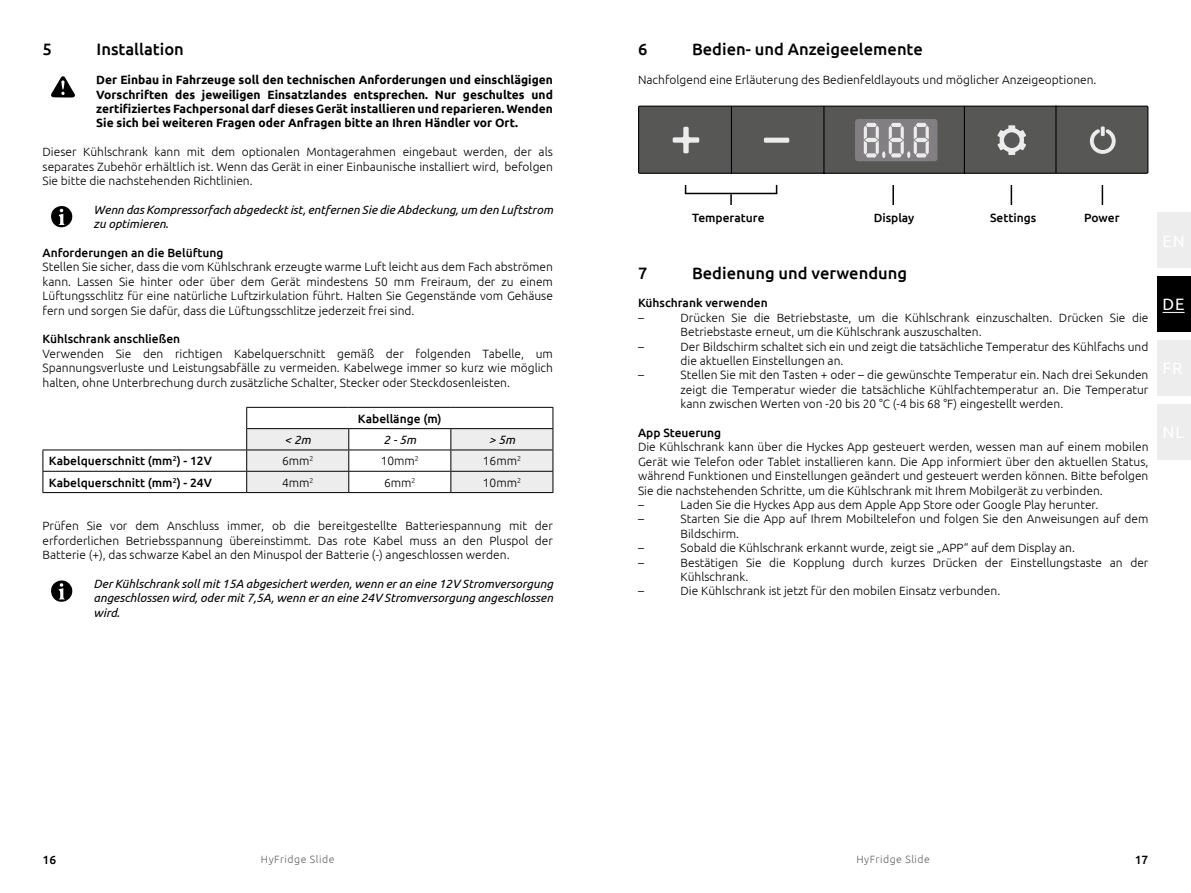
<style>
.page{position:relative;width:1191px;height:893px;background:#fff}
.page>*{position:absolute;margin:0;border:0;box-sizing:border-box;transform-origin:0 0}
.Main_text_title{font:500 16.5px "Ubuntu";color:#000}
.t1{font:16.5px "Ubuntu";color:#fff}
.Main_text_normal{font:300 12px/14.4px "Ubuntu";color:#000;text-align:justify}
.Main_text_normal-2{font:700 12px/14.4px "Ubuntu";color:#000;text-align:justify}
.Main_text_normal-3{font:italic 12px/14.4px "Ubuntu";color:#000}
.Main_text_subtitle{font:500 12px "Ubuntu";color:#000}
.t2{font:300 10.5px "Ubuntu";letter-spacing:.05em;color:#646363}
</style>
<div class="page">
<div style="left:1157px;top:276px;width:34px;height:56px;background:#000"></div>
<svg style="left:1162px;top:312px;width:22px;height:1px"></svg>
<div style="left:1157px;top:213px;width:34px;height:55px;background:#ededed"></div>
<div style="left:1157px;top:340px;width:34px;height:55px;background:#ededed"></div>
<div style="left:1157px;top:404px;width:34px;height:55px;background:#ededed"></div>
<svg style="left:638px;top:106px;width:510px;height:68px;background:#5f5f5e"></svg>
<hr style="left:892px;top:185px;width:2px;height:20px;background:#000">
<hr style="left:1010px;top:185px;width:2px;height:20px;background:#000">
<hr style="left:1101px;top:185px;width:2px;height:20px;background:#000">
<hr style="left:685px;top:193px;width:92px;height:1px;background:#000">
<svg style="left:730px;top:194px;width:2px;height:11px"></svg>
<hr style="left:246px;top:407px;width:103px;height:1px;background:#000">
<hr style="left:349px;top:407px;width:102px;height:1px;background:#000">
<hr style="left:451px;top:407px;width:102px;height:1px;background:#000">
<svg style="left:246px;top:408px;width:307px;height:85px"></svg>
<hr style="left:43px;top:450px;width:204px;height:1px;background:#000">
<hr style="left:43px;top:471px;width:204px;height:1px;background:#000">
<svg style="left:43px;top:450px;width:1px;height:42px"></svg>
<hr style="left:43px;top:492px;width:204px;height:1px;background:#000">
<svg style="left:51px;top:206px;width:22px;height:22px"></svg>
<svg style="left:51px;top:580px;width:22px;height:22px"></svg>
<svg style="left:51px;top:76px;width:24px;height:22px"></svg>
<p class="Main_text_title" style="left:43px;top:39px;width:11px">5</p>
<p class="Main_text_title" style="left:97px;top:39px;width:89px">Installation</p>
<p class="Main_text_normal-2" style="left:96px;top:72px;width:458px">Der Einbau in Fahrzeuge soll den technischen Anforderungen und einschlägigen Vorschriften des jeweiligen Einsatzlandes entsprechen. Nur geschultes und zertifiziertes Fachpersonal darf dieses Gerät installieren und reparieren. Wenden Sie sich bei weiteren Fragen oder Anfragen bitte an Ihren Händler vor Ort.</p>
<p class="Main_text_normal" style="left:43px;top:144px;width:512px">Dieser Kühlschrank kann mit dem optionalen Montagerahmen eingebaut werden, der als separates Zubehör erhältlich ist. Wenn das Gerät in einer Einbaunische installiert wird, befolgen Sie bitte die nachstehenden Richtlinien.</p>
<p class="Main_text_normal-3" style="left:94px;top:202px;width:461px">Wenn das Kompressorfach abgedeckt ist, entfernen Sie die Abdeckung, um den Luftstrom zu optimieren.</p>
<p class="Main_text_subtitle" style="left:43px;top:245px;width:182px">Anforderungen an die Belüftung</p>
<p class="Main_text_normal" style="left:43px;top:260px;width:512px">Stellen Sie sicher, dass die vom Kühlschrank erzeugte warme Luft leicht aus dem Fach abströmen kann. Lassen Sie hinter oder über dem Gerät mindestens 50 mm Freiraum, der zu einem Lüftungsschlitz für eine natürliche Luftzirkulation führt. Halten Sie Gegenstände vom Gehäuse fern und sorgen Sie dafür, dass die Lüftungsschlitze jederzeit frei sind.</p>
<p class="Main_text_subtitle" style="left:43px;top:331px;width:139px">Kühlschrank anschließen</p>
<p class="Main_text_normal" style="left:43px;top:346px;width:512px">Verwenden Sie den richtigen Kabelquerschnitt gemäß der folgenden Tabelle, um Spannungsverluste und Leistungsabfälle zu vermeiden. Kabelwege immer so kurz wie möglich halten, ohne Unterbrechung durch zusätzliche Schalter, Stecker oder Steckdosenleisten.</p>
<p class="Main_text_subtitle" style="left:358px;top:411px;width:85px">Kabellänge (m)</p>
<p class="Main_text_normal-3" style="left:285px;top:432px;width:28px">&lt; 2m</p>
<p class="Main_text_normal-3" style="left:383px;top:432px;width:34px">2 - 5m</p>
<p class="Main_text_normal-3" style="left:489px;top:432px;width:28px">&gt; 5m</p>
<p class="Main_text_subtitle" style="left:49px;top:453px;width:164px">Kabelquerschnitt (mm<sup>2</sup>) - 12V</p>
<p class="Main_text_normal" style="left:282px;top:453px;width:33px">6mm<sup>2</sup></p>
<p class="Main_text_normal" style="left:381px;top:453px;width:40px">10mm<sup>2</sup></p>
<p class="Main_text_normal" style="left:483px;top:453px;width:40px">16mm<sup>2</sup></p>
<p class="Main_text_subtitle" style="left:49px;top:475px;width:164px">Kabelquerschnitt (mm<sup>2</sup>) - 24V</p>
<p class="Main_text_normal" style="left:282px;top:475px;width:33px">4mm<sup>2</sup></p>
<p class="Main_text_normal" style="left:384px;top:475px;width:33px">6mm<sup>2</sup></p>
<p class="Main_text_normal" style="left:483px;top:475px;width:40px">10mm<sup>2</sup></p>
<p class="Main_text_normal" style="left:43px;top:518px;width:512px">Prüfen Sie vor dem Anschluss immer, ob die bereitgestellte Batteriespannung mit der erforderlichen Betriebsspannung übereinstimmt. Das rote Kabel muss an den Pluspol der Batterie (+), das schwarze Kabel an den Minuspol der Batterie (-) angeschlossen werden.</p>
<p class="Main_text_normal-3" style="left:94px;top:576px;width:461px;text-align:justify">Der Kühlschrank soll mit 15A abgesichert werden, wenn er an eine 12V Stromversorgung angeschlossen wird, oder mit 7,5A, wenn er an eine 24V Stromversorgung angeschlossen wird.</p>
<p class="Main_text_title" style="left:638px;top:39px;width:11px">6</p>
<p class="Main_text_title" style="left:692px;top:39px;width:232px">Bedien- und Anzeigeelemente</p>
<p class="Main_text_normal" style="left:638px;top:72px;width:460px">Nachfolgend eine Erläuterung des Bedienfeldlayouts und möglicher Anzeigeoptionen.</p>
<p class="Main_text_subtitle" style="left:692px;top:210px;width:74px">Temperature</p>
<p class="Main_text_subtitle" style="left:873px;top:210px;width:42px">Display</p>
<p class="Main_text_subtitle" style="left:990px;top:210px;width:48px">Settings</p>
<p class="Main_text_subtitle" style="left:1084px;top:210px;width:37px">Power</p>
<p class="Main_text_title" style="left:638px;top:262px;width:11px">7</p>
<p class="Main_text_title" style="left:692px;top:262px;width:217px">Bedienung und verwendung</p>
<p class="Main_text_subtitle" style="left:638px;top:295px;width:131px">Kühschrank verwenden</p>
<p class="Main_text_normal" style="left:638px;top:310px;width:7px">–</p>
<p class="Main_text_normal" style="left:680px;top:310px;width:469px">Drücken Sie die Betriebstaste, um die Kühlschrank einzuschalten. Drücken Sie die<br>Betriebstaste erneut, um die Kühlschrank auszuschalten.</p>
<p class="Main_text_normal" style="left:638px;top:339px;width:7px">–</p>
<p class="Main_text_normal" style="left:680px;top:339px;width:469px">Der Bildschirm schaltet sich ein und zeigt die tatsächliche Temperatur des Kühlfachs und die aktuellen Einstellungen an.</p>
<p class="Main_text_normal" style="left:638px;top:368px;width:7px">–</p>
<p class="Main_text_normal" style="left:680px;top:368px;width:469px">Stellen Sie mit den Tasten + oder – die gewünschte Temperatur ein. Nach drei Sekunden zeigt die Temperatur wieder die tatsächliche Kühlfachtemperatur an. Die Temperatur kann zwischen Werten von -20 bis 20 °C (-4 bis 68 °F) eingestellt werden.</p>
<p class="Main_text_subtitle" style="left:638px;top:425px;width:85px">App Steuerung</p>
<p class="Main_text_normal" style="left:638px;top:440px;width:512px">Die Kühlschrank kann über die Hyckes App gesteuert werden, wessen man auf einem mobilen Gerät wie Telefon oder Tablet installieren kann. Die App informiert über den aktuellen Status, während Funktionen und Einstellungen geändert und gesteuert werden können. Bitte befolgen Sie die nachstehenden Schritte, um die Kühlschrank mit Ihrem Mobilgerät zu verbinden.</p>
<p class="Main_text_normal" style="left:638px;top:497px;width:7px">–</p>
<p class="Main_text_normal" style="left:680px;top:497px;width:419px">Laden Sie die Hyckes App aus dem Apple App Store oder Google Play herunter.</p>
<p class="Main_text_normal" style="left:638px;top:512px;width:7px">–</p>
<p class="Main_text_normal" style="left:680px;top:512px;width:469px">Starten Sie die App auf Ihrem Mobiltelefon und folgen Sie den Anweisungen auf dem<br>Bildschirm.</p>
<p class="Main_text_normal" style="left:638px;top:540px;width:7px">–</p>
<p class="Main_text_normal" style="left:680px;top:540px;width:396px">Sobald die Kühlschrank erkannt wurde, zeigt sie „APP“ auf dem Display an.</p>
<p class="Main_text_normal" style="left:638px;top:555px;width:7px">–</p>
<p class="Main_text_normal" style="left:680px;top:555px;width:469px">Bestätigen Sie die Kopplung durch kurzes Drücken der Einstellungstaste an der<br>Kühlschrank.</p>
<p class="Main_text_normal" style="left:638px;top:584px;width:7px">–</p>
<p class="Main_text_normal" style="left:680px;top:584px;width:321px">Die Kühlschrank ist jetzt für den mobilen Einsatz verbunden.</p>
<h1 class="t1" style="left:1162px;top:295px;width:24px">DE</h1>
<p class="Main_text_subtitle" style="left:43px;top:852px;width:15px">16</p>
<p class="t2" style="left:261px;top:853px;width:75px">HyFridge Slide</p>
<p class="t2" style="left:856px;top:853px;width:75px">HyFridge Slide</p>
<p class="Main_text_subtitle" style="left:1134px;top:852px;width:15px">17</p>
</div>
